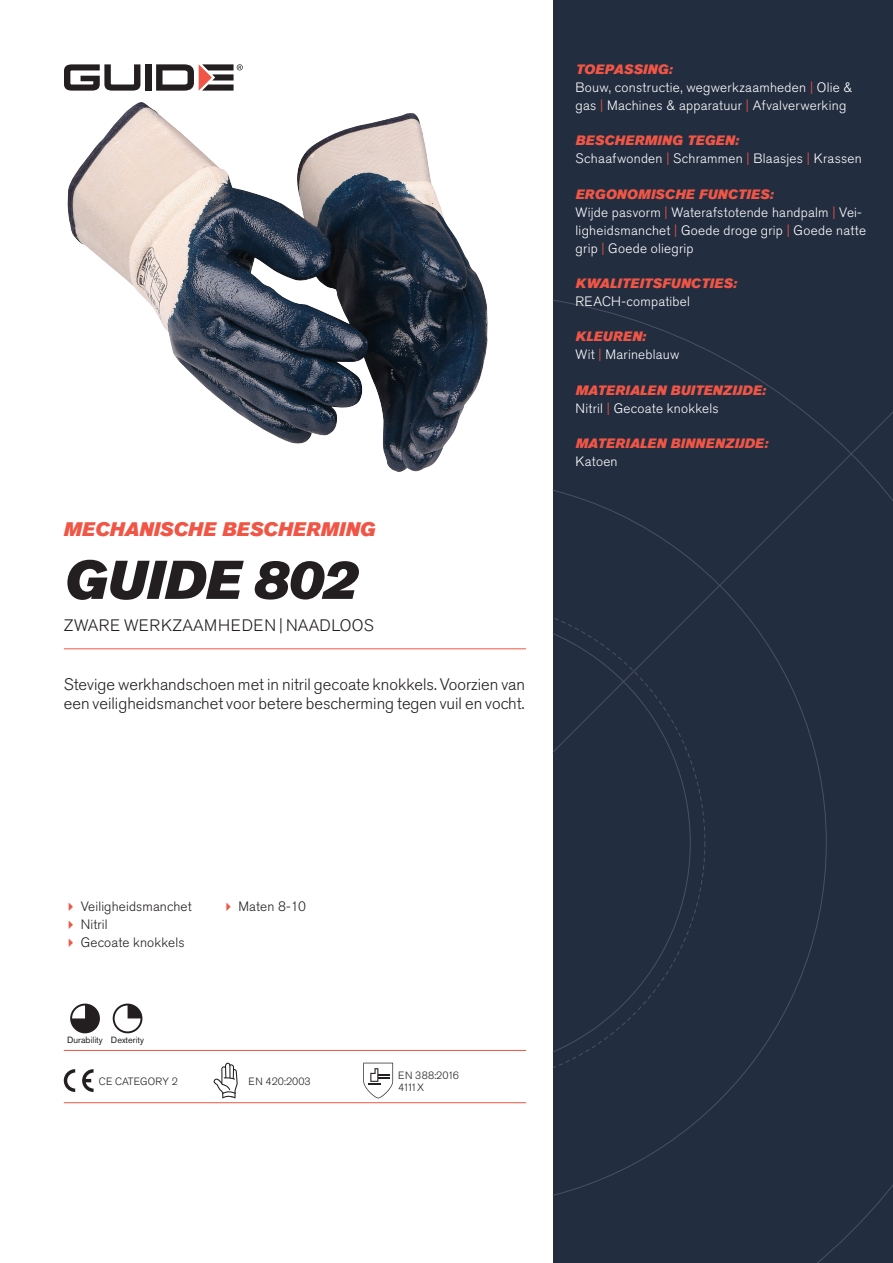
<style>
.page{position:relative;width:893px;height:1263px;background:#fff}
.page>*{position:absolute;margin:0;border:0;box-sizing:border-box;transform-origin:0 0}
.Rubrik{font:italic 54px "Akzidenz Grotesk Pro Super";color:#231f20}
.Överrubrik{font:italic 19.5px "Akzidenz Grotesk Pro Super";letter-spacing:.005em;color:#f05545}
.Ingress{font:300 16.5px/19.8px "Akzidenz Grotesk Pro";color:#231f20}
.Product_-_AltSegment{font:300 16.5px "Akzidenz Grotesk Pro";letter-spacing:.03em;color:#231f20}
.Produkt_-_Brödtext{font:300 13.5px/18px "Akzidenz Grotesk Pro";letter-spacing:.02em;color:#fff}
.Produkt_-_Namn{font:italic 13.5px "Akzidenz Grotesk Pro Super";letter-spacing:.015em;color:#f05545}
.t1{font:300 13.5px "Akzidenz Grotesk Pro";letter-spacing:.01em;color:#231f20}
.t2{font:300 10.5px "Akzidenz Grotesk Pro";color:#231f20}
.Produkt_-_Egenskaper{font:9px "Akzidenz Grotesk Pro";color:#231f20}
.s1{color:#f05545}
</style>
<div class="page">
<div style="left:145px;top:64px;width:7px;height:27px;background:#231f20"></div>
<svg style="left:156px;top:64px;width:87px;height:27px"></svg>
<svg style="left:64px;top:64px;width:76px;height:27px"></svg>
<div style="left:553px;top:0;width:340px;height:1263px;background:#222d3f"></div>
<svg style="left:553px;top:300px;width:340px;height:963px"></svg>
<hr style="left:64px;top:1050px;width:462px;height:1px;background:#f05545">
<hr style="left:64px;top:1102px;width:462px;height:1px;background:#f05545">
<svg style="left:70px;top:1003px;width:30px;height:30px"></svg>
<svg style="left:113px;top:1003px;width:29px;height:30px"></svg>
<svg style="left:64px;top:1069px;width:11px;height:23px"></svg>
<svg style="left:82px;top:1069px;width:12px;height:23px"></svg>
<svg style="left:214px;top:1063px;width:24px;height:35px"></svg>
<svg style="left:363px;top:1063px;width:30px;height:35px"></svg>
<img style="left:68px;top:103px;width:420px;height:369px">
<hr style="left:64px;top:648px;width:462px;height:1px;background:#f05545">
<p class="Överrubrik" style="left:64px;top:517px;width:313px">MECHANISCHE BESCHERMING</p>
<p class="Rubrik" style="left:64px;top:545px;width:295px">GUIDE 802</p>
<p class="Product_-_AltSegment" style="left:64px;top:615px;width:311px">ZWARE WERKZAAMHEDEN | NAADLOOS</p>
<p class="Ingress" style="left:64px;top:674px;width:463px">Stevige werkhandschoen met in nitril gecoate knokkels. Voorzien van een veiligheidsmanchet voor betere bescherming tegen vuil en vocht.</p>
<p class="Produkt_-_Namn" style="left:576px;top:60px;width:98px">TOEPASSING:</p>
<p class="Produkt_-_Brödtext" style="left:576px;top:78px;width:278px">Bouw, constructie, wegwerkzaamheden <span class="s1">|</span> Olie &amp; gas <span class="s1">|</span> Machines &amp; apparatuur <span class="s1">|</span> Afvalverwerking</p>
<p class="Produkt_-_Namn" style="left:576px;top:132px;width:165px">BESCHERMING TEGEN:</p>
<p class="Produkt_-_Brödtext" style="left:576px;top:150px;width:288px">Schaafwonden <span class="s1">|</span> Schrammen <span class="s1">|</span> Blaasjes <span class="s1">|</span> Krassen</p>
<p class="Produkt_-_Namn" style="left:576px;top:185px;width:199px">ERGONOMISCHE FUNCTIES:</p>
<p class="Produkt_-_Brödtext" style="left:576px;top:203px;width:292px">Wijde pasvorm <span class="s1">|</span> Waterafstotende handpalm <span class="s1">|</span> Vei&shy;ligheidsmanchet <span class="s1">|</span> Goede droge grip <span class="s1">|</span> Goede natte grip <span class="s1">|</span> Goede oliegrip</p>
<p class="Produkt_-_Namn" style="left:576px;top:274px;width:163px">KWALITEITSFUNCTIES:</p>
<p class="Produkt_-_Brödtext" style="left:576px;top:292px;width:116px">REACH-compatibel</p>
<p class="Produkt_-_Namn" style="left:576px;top:328px;width:72px">KLEUREN:</p>
<p class="Produkt_-_Brödtext" style="left:576px;top:346px;width:105px">Wit <span class="s1">|</span> Marineblauw</p>
<p class="Produkt_-_Namn" style="left:576px;top:381px;width:192px">MATERIALEN BUITENZIJDE:</p>
<p class="Produkt_-_Brödtext" style="left:576px;top:399px;width:145px">Nitril <span class="s1">|</span> Gecoate knokkels</p>
<p class="Produkt_-_Namn" style="left:576px;top:434px;width:194px">MATERIALEN BINNENZIJDE:</p>
<p class="Produkt_-_Brödtext" style="left:576px;top:452px;width:44px">Katoen</p>
<p class="t1" style="left:81px;top:898px;width:112px">Veiligheidsmanchet</p>
<p class="t1" style="left:81px;top:916px;width:28px">Nitril</p>
<p class="t1" style="left:81px;top:934px;width:105px">Gecoate knokkels</p>
<p class="t1" style="left:238px;top:898px;width:69px">Maten 8-10</p>
<p class="Produkt_-_Egenskaper" style="left:67px;top:1034px;width:37px">Durability</p>
<p class="Produkt_-_Egenskaper" style="left:111px;top:1034px;width:35px">Dexterity</p>
<p class="t2" style="left:99px;top:1074px;width:81px">CE CATEGORY 2</p>
<p class="t2" style="left:248px;top:1074px;width:64px">EN 420:2003</p>
<p class="t2" style="left:398px;top:1068px;width:62px">EN 388:2016</p>
<p class="t2" style="left:398px;top:1080px;width:27px">4111 X</p>
</div>
